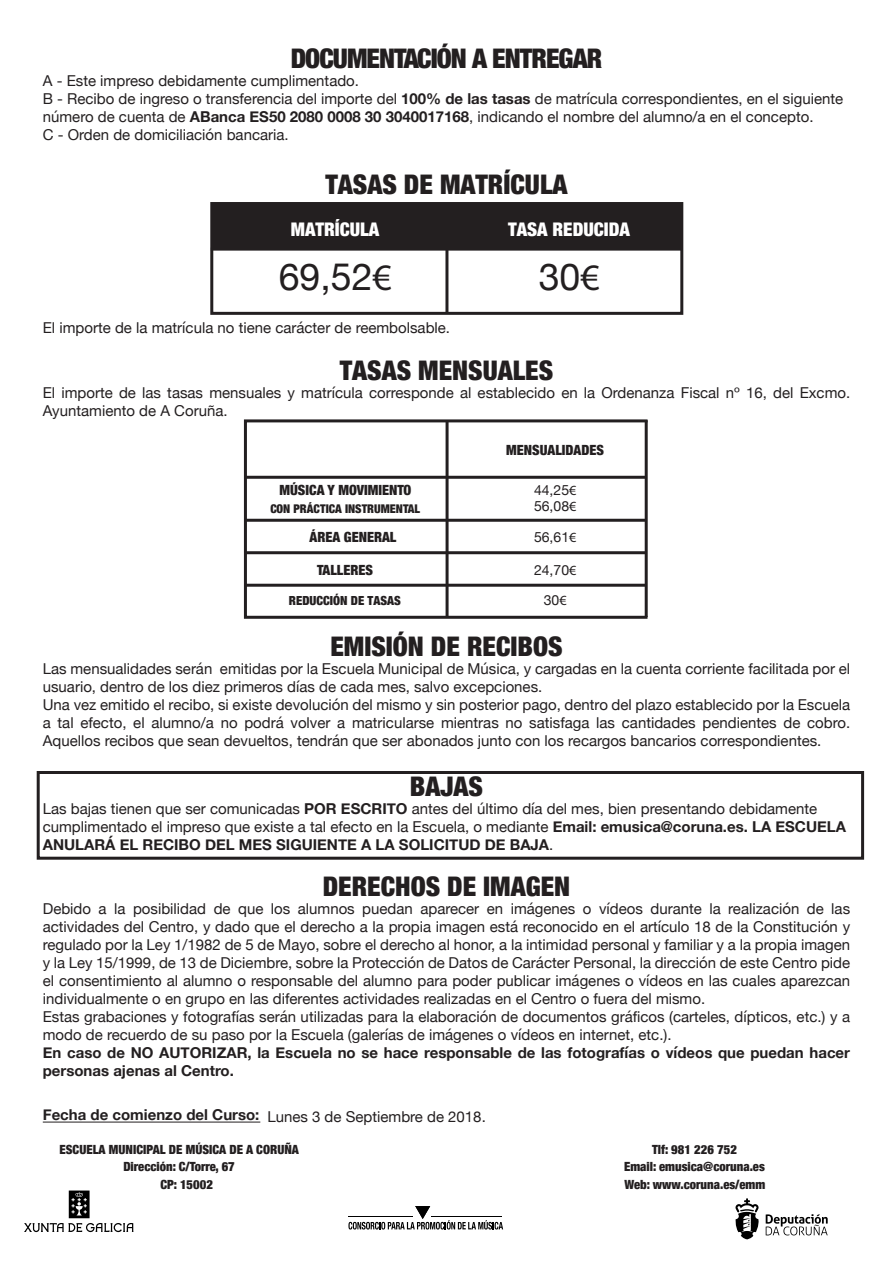
<style>
.page{position:relative;width:893px;height:1263px;background:#fff}
.page>*{position:absolute;margin:0;border:0;box-sizing:border-box;transform-origin:0 0}
.t1{font:37.5px "Helvetica Neue";color:#231f20}
.t2{font:900 condensed 27px "Helvetica Neue";color:#231f20}
.t3{font:900 condensed 27px "Helvetica Neue";letter-spacing:-.035em;color:#231f20}
.t4{font:900 condensed 18.75px "Helvetica Neue";color:#fff}
.t5{font:15px/18px "Helvetica Neue";color:#231f20}
.t6{font:700 15px/18px "Helvetica Neue";color:#231f20}
.t7{font:900 condensed 14.1px "Helvetica Neue";color:#231f20}
.t8{font:14.1px/16.5px "Helvetica Neue";color:#231f20}
.t9{font:900 condensed 12.6px/17.5px "Helvetica Neue";color:#231f20;text-align:center}
.t10{font:900 condensed 12.45px "Helvetica Neue";color:#231f20}
.t11{font:900 condensed 12px "Helvetica Neue";color:#231f20}
.s1{font-weight:700}
.s2{font-family:"Myriad Pro"}
</style>
<div class="page">
<hr style="left:43px;top:1121px;width:217px;height:1px;background:#231f20">
<div style="left:211px;top:203px;width:471px;height:46px;background:#231f20"></div>
<div style="left:210px;top:202px;width:473px;height:113px;border:3px solid #231f20"></div>
<hr style="left:445px;top:204px;width:3px;height:108px;background:#231f20">
<hr style="left:211px;top:248px;width:470px;height:3px;background:#231f20">
<svg style="left:24px;top:1190px;width:110px;height:42px"></svg>
<svg style="left:348px;top:1206px;width:155px;height:23px"></svg>
<svg style="left:766px;top:1214px;width:62px;height:21px"></svg>
<svg style="left:735px;top:1198px;width:24px;height:41px"></svg>
<div style="left:37px;top:771px;width:827px;height:89px;border:3px solid #231f20"></div>
<div style="left:244px;top:419px;width:405px;height:200px;border:3px solid #231f20"></div>
<hr style="left:246px;top:476px;width:400px;height:3px;background:#231f20">
<hr style="left:246px;top:519px;width:400px;height:3px;background:#231f20">
<hr style="left:246px;top:551px;width:400px;height:3px;background:#231f20">
<hr style="left:246px;top:584px;width:400px;height:3px;background:#231f20">
<hr style="left:446px;top:420px;width:3px;height:198px;background:#231f20">
<hr style="left:645px;top:420px;width:3px;height:197px;background:#231f20">
<h2 class="t3" style="left:291px;top:36px;width:313px">DOCUMENTACIÓN A ENTREGAR</h2>
<p class="t5" style="left:43px;top:72px;width:802px">A - Este impreso debidamente cumplimentado.<br>B - Recibo de ingreso o transferencia del importe del <span class="s1">100% de las tasas</span> de matrícula correspondientes, en el siguiente número de cuenta de <span class="s1">ABanca ES50 2080 0008 30 3040017168</span>, indicando el nombre del alumno/a en el concepto.<br>C - Orden de domiciliación bancaria.</p>
<h2 class="t2" style="left:325px;top:162px;width:244px">TASAS DE MATRÍCULA</h2>
<p class="t4" style="left:291px;top:214px;width:90px">MATRÍCULA</p>
<p class="t4" style="left:508px;top:214px;width:123px">TASA REDUCIDA</p>
<h1 class="t1" style="left:279px;top:249px;width:115px">69,52<span class="s2">€</span></h1>
<h1 class="t1" style="left:539px;top:249px;width:62px">30<span class="s2">€</span></h1>
<p class="t5" style="left:43px;top:319px;width:409px">El importe de la matrícula no tiene carácter de reembolsable.</p>
<h2 class="t2" style="left:340px;top:348px;width:215px">TASAS MENSUALES</h2>
<p class="t5" style="left:43px;top:384px;width:809px">El importe de las tasas mensuales y matrícula corresponde al establecido en la Ordenanza Fiscal nº 16, del Excmo.<br>Ayuntamiento de A Coruña.</p>
<p class="t7" style="left:279px;top:478px;width:134px">MÚSICA Y MOVIMIENTO</p>
<p class="t7" style="left:310px;top:525px;width:88px">ÁREA GENERAL</p>
<p class="t7" style="left:317px;top:558px;width:57px">TALLERES</p>
<p class="t10" style="left:289px;top:591px;width:113px">REDUCCIÓN DE TASAS</p>
<p class="t11" style="left:270px;top:498px;width:151px">CON PRÁCTICA INSTRUMENTAL</p>
<p class="t7" style="left:506px;top:438px;width:99px">MENSUALIDADES</p>
<p class="t8" style="left:534px;top:482px;width:44px">44,25<span class="s2">€<br></span>56,08<span class="s2">€</span></p>
<p class="t8" style="left:534px;top:529px;width:44px">56,61<span class="s2">€</span></p>
<p class="t8" style="left:534px;top:555px;width:44px;line-height:30.5px;text-align:center">24,70<span class="s2">€<br></span>30<span class="s2">€</span></p>
<h2 class="t2" style="left:330px;top:624px;width:234px">EMISIÓN DE RECIBOS</h2>
<p class="t5" style="left:43px;top:660px;width:809px">Las mensualidades serán emitidas por la Escuela Municipal de Música, y cargadas en la cuenta corriente facilitada por el usuario, dentro de los diez primeros días de cada mes, salvo excepciones.<br>Una vez emitido el recibo, si existe devolución del mismo y sin posterior pago, dentro del plazo establecido por la Escuela a tal efecto, el alumno/a no podrá volver a matricularse mientras no satisfaga las cantidades pendientes de cobro.<br>Aquellos recibos que sean devueltos, tendrán que ser abonados junto con los recargos bancarios correspondientes.</p>
<h2 class="t2" style="left:410px;top:764px;width:75px">BAJAS</h2>
<p class="t5" style="left:43px;top:801px;width:805px">Las bajas tienen que ser comunicadas <span class="s1">POR ESCRITO</span> antes del último día del mes, bien presentando debidamente cumplimentado el impreso que existe a tal efecto en la Escuela, o mediante <span class="s1">Email: emusica@coruna.es. LA ESCUELA<br>ANULARÁ EL RECIBO DEL MES SIGUIENTE A LA SOLICITUD DE BAJA</span>.</p>
<h2 class="t2" style="left:323px;top:864px;width:249px">DERECHOS DE IMAGEN</h2>
<p class="t5" style="left:43px;top:900px;width:809px">Debido a la posibilidad de que los alumnos puedan aparecer en imágenes o vídeos durante la realización de las actividades del Centro, y dado que el derecho a la propia imagen está reconocido en el artículo 18 de la Constitución y regulado por la Ley 1/1982 de 5 de Mayo, sobre el derecho al honor, a la intimidad personal y familiar y a la propia imagen y la Ley 15/1999, de 13 de Diciembre, sobre la Protección de Datos de Carácter Personal, la dirección de este Centro pide el consentimiento al alumno o responsable del alumno para poder publicar imágenes o vídeos en las cuales aparezcan individualmente o en grupo en las diferentes actividades realizadas en el Centro o fuera del mismo.<br>Estas grabaciones y fotografías serán utilizadas para la elaboración de documentos gráficos (carteles, dípticos, etc.) y a modo de recuerdo de su paso por la Escuela (galerías de imágenes o vídeos en internet, etc.).</p>
<p class="t6" style="left:43px;top:1044px;width:809px">En caso de NO AUTORIZAR, la Escuela no se hace responsable de las fotografías o vídeos que puedan hacer personas ajenas al Centro.</p>
<p class="t5" style="left:43px;top:1109px;width:444px"><span class="s1">Fecha de comienzo del Curso:</span> Lunes 3 de Septiembre de 2018.</p>
<p class="t9" style="left:60px;top:1140px;width:241px">ESCUELA MUNICIPAL DE MÚSICA DE A CORUÑA</p>
<p class="t9" style="left:123px;top:1157px;width:113px">Dirección: C/Torre, 67</p>
<p class="t9" style="left:160px;top:1175px;width:54px">CP: 15002</p>
<p class="t9" style="left:624px;top:1175px;width:142px">Web: www.coruna.es/emm</p>
<p class="t9" style="left:624px;top:1140px;width:142px">Tlf: 981 226 752<br>Email: emusica@coruna.es</p>
</div>
